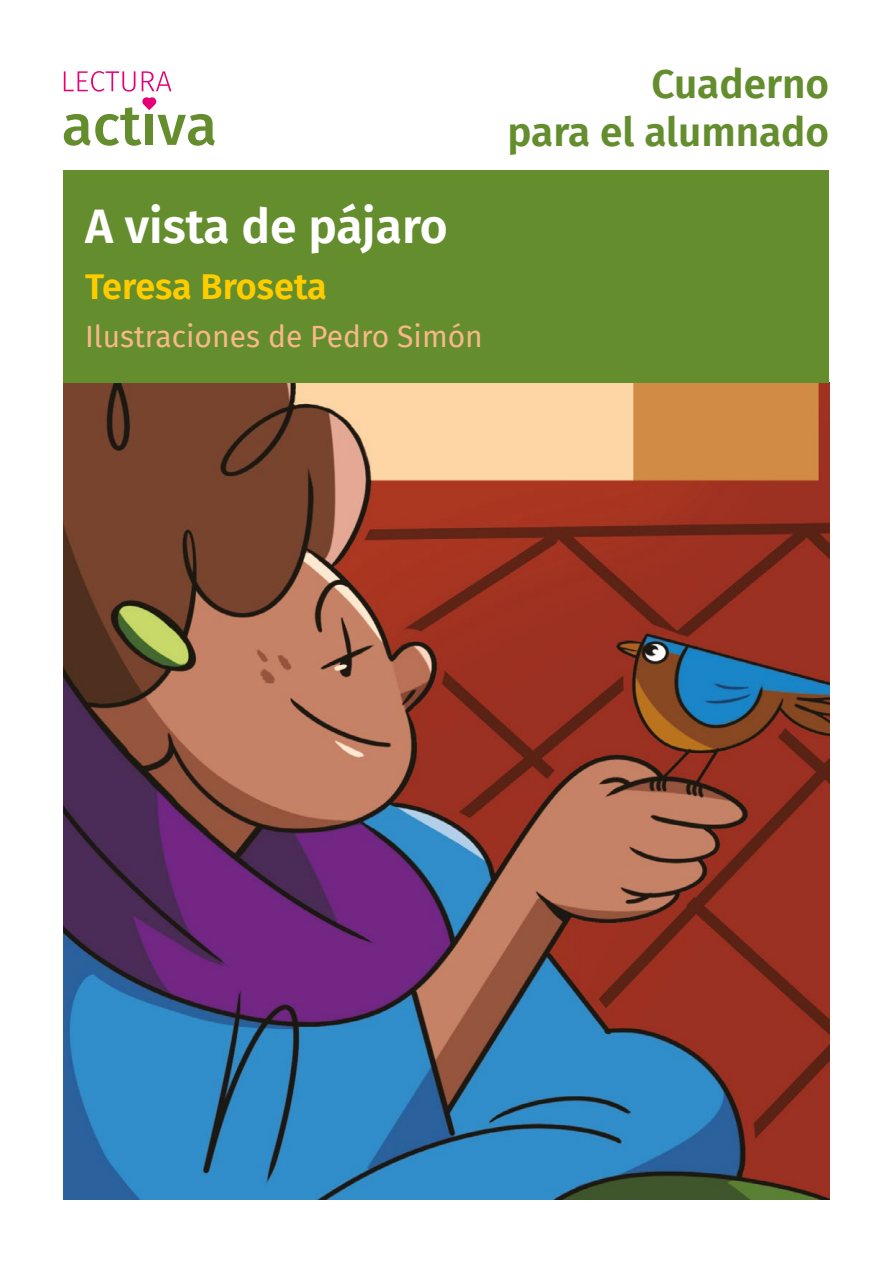
<style>
.page{position:relative;width:893px;height:1263px;background:#fff}
.page>*{position:absolute;margin:0;border:0;box-sizing:border-box;transform-origin:0 0}
.PORT-títol{font:600 48px "Fira Sans";color:#fff}
.Quadern{font:600 40.5px "Fira Sans";color:#648d2e}
.PORT-autor{font:600 36px "Fira Sans";color:#fc0}
.PORT-dibuixos{font:30px "Fira Sans";color:#f8b887}
</style>
<div class="page">
<img style="left:64px;top:383px;width:765px;height:816px">
<svg style="left:64px;top:71px;width:151px;height:75px"></svg>
<div style="left:64px;top:170px;width:765px;height:213px;background:#648d2e"></div>
<p class="PORT-títol" style="left:85px;top:187px;width:364px">A vista de pájaro</p>
<p class="PORT-autor" style="left:85px;top:257px;width:243px">Teresa Broseta</p>
<p class="PORT-dibuixos" style="left:85px;top:314px;width:399px">Ilustraciones de Pedro Simón</p>
<p class="Quadern" style="left:652px;top:51px;width:179px">Cuaderno</p>
<p class="Quadern" style="left:508px;top:98px;width:323px">para el alumnado</p>
</div>
